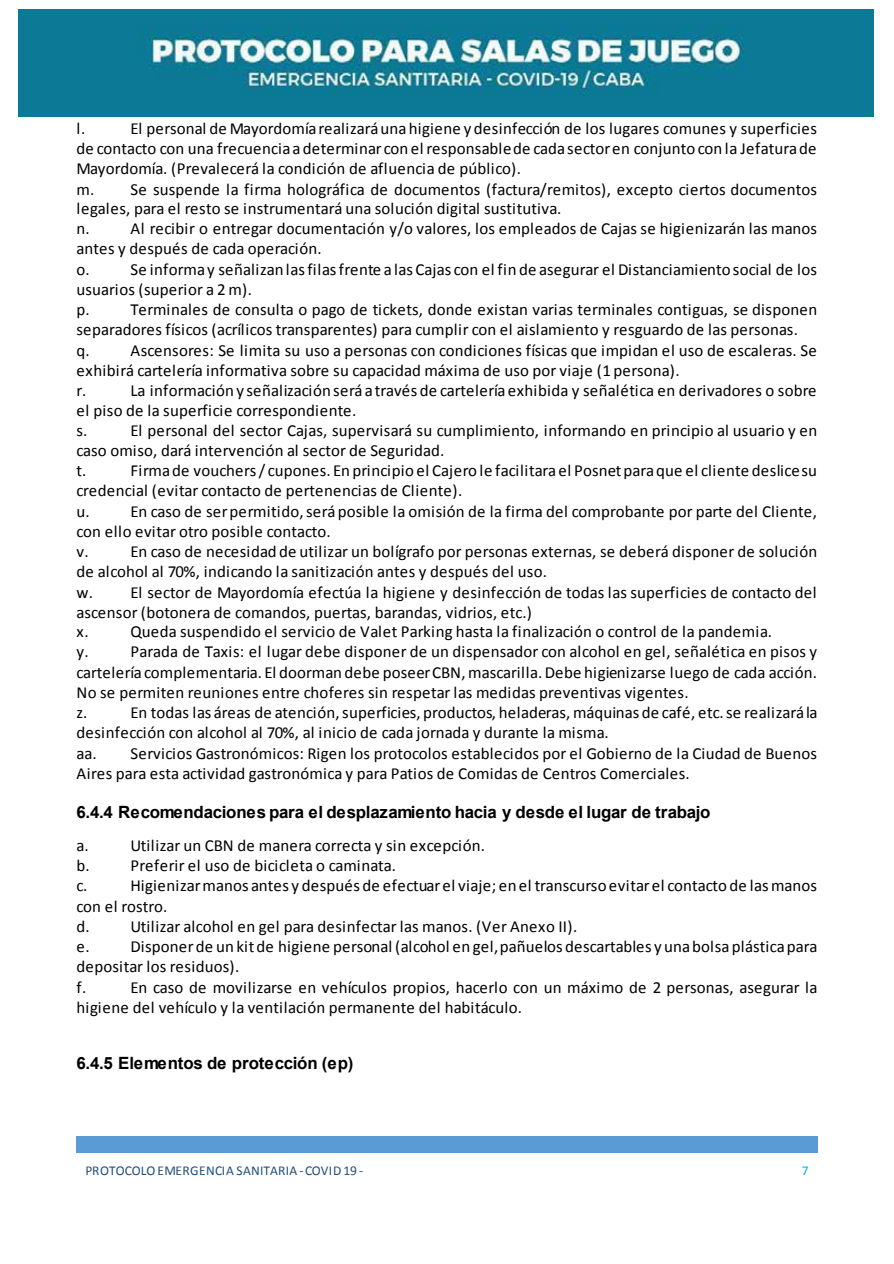
<style>
.page{position:relative;width:894px;height:1264px;background:#fff}
.page>*{position:absolute;margin:0;border:0;box-sizing:border-box;transform-origin:0 0}
.t1{font:16.8px/20.2px "Calibri";letter-spacing:.01em;color:#000}
.t2{font:700 16.8px "Arial";letter-spacing:-.01em;color:#000}
.t3{font:13.5px "Calibri";letter-spacing:.01em;color:#1f4e79}
.t4{font:13.5px "Calibri";color:#00b0f0}
</style>
<div class="page">
<div style="left:76px;top:1135px;width:524px;height:17px;background:#5b9bd5"></div>
<div style="left:600px;top:1135px;width:217px;height:17px;background:#5b9bd5"></div>
<img style="left:18px;top:10px;width:855px;height:107px">
<p class="t1" style="left:76px;top:118px;width:741px;text-indent:54px">El personal de Mayordomía realizará una higiene y desinfección de los lugares comunes y superficies de contacto con una frecuencia a determinar con el responsable de cada sector en conjunto con la Jefatura de Mayordomía. (Prevalecerá la condición de afluencia de público).<br>m. Se suspende la firma holográfica de documentos (factura/remitos), excepto ciertos documentos legales, para el resto se instrumentará una solución digital sustitutiva.<br>n.</p>
<p class="t1" style="left:76px;top:117px;width:10px">l.</p>
<p class="t1" style="left:76px;top:218px;width:742px;text-indent:54px">Al recibir o entregar documentación y/o valores, los empleados de Cajas se higienizarán las manos antes y después de cada operación.<br>o.</p>
<p class="t1" style="left:76px;top:258px;width:742px;text-indent:54px">Se informa y señalizan las filas frente a las Cajas con el fin de asegurar el Distanciamiento social de los usuarios (superior a 2 m).<br>p.</p>
<p class="t1" style="left:76px;top:299px;width:742px;text-indent:54px">Terminales de consulta o pago de tickets, donde existan varias terminales contiguas, se disponen separadores físicos (acrílicos transparentes) para cumplir con el aislamiento y resguardo de las personas.<br>q.</p>
<p class="t1" style="left:76px;top:339px;width:741px;text-indent:54px">Ascensores: Se limita su uso a personas con condiciones físicas que impidan el uso de escaleras. Se exhibirá cartelería informativa sobre su capacidad máxima de uso por viaje (1 persona).<br>r.</p>
<p class="t1" style="left:76px;top:380px;width:741px;line-height:19.6px;text-indent:54px">La información y señalización será a través de cartelería exhibida y señalética en derivadores o sobre el piso de la superficie correspondiente.<br>s.</p>
<p class="t1" style="left:76px;top:419px;width:742px;text-indent:54px">El personal del sector Cajas, supervisará su cumplimiento, informando en principio al usuario y en caso omiso, dará intervención al sector de Seguridad.<br>t.</p>
<p class="t1" style="left:76px;top:459px;width:741px;text-indent:54px">Firma de vouchers / cupones. En principio el Cajero le facilitara el Posnet para que el cliente deslice su credencial (evitar contacto de pertenencias de Cliente).<br>u.</p>
<p class="t1" style="left:76px;top:500px;width:741px;text-indent:54px">En caso de ser permitido, será posible la omisión de la firma del comprobante por parte del Cliente, con ello evitar otro posible contacto.<br>v.</p>
<p class="t1" style="left:77px;top:541px;width:742px;text-indent:54px">En caso de necesidad de utilizar un bolígrafo por personas externas, se deberá disponer de solución de alcohol al 70%, indicando la sanitización antes y después del uso.<br>w. El sector de Mayordomía efectúa la higiene y desinfección de todas las superficies de contacto del ascensor (botonera de comandos, puertas, barandas, vidrios, etc.)<br>x.</p>
<p class="t1" style="left:131px;top:620px;width:643px">Queda suspendido el servicio de Valet Parking hasta la finalización o control de la pandemia.</p>
<p class="t1" style="left:76px;top:640px;width:741px;text-indent:54px">Parada de Taxis: el lugar debe disponer de un dispensador con alcohol en gel, señalética en pisos y cartelería complementaria. El doorman debe poseer CBN, mascarilla. Debe higienizarse luego de cada acción.<br>No se permiten reuniones entre choferes sin respetar las medidas preventivas vigentes.<br>z.</p>
<p class="t1" style="left:76px;top:640px;width:14px">y.</p>
<p class="t1" style="left:76px;top:701px;width:742px;text-indent:54px">En todas las áreas de atención, superficies, productos, heladeras, máquinas de café, etc. se realizará la desinfección con alcohol al 70%, al inicio de cada jornada y durante la misma.<br>aa. Servicios Gastronómicos: Rigen los protocolos establecidos por el Gobierno de la Ciudad de Buenos Aires para esta actividad gastronómica y para Patios de Comidas de Centros Comerciales.</p>
<p class="t2" style="left:76px;top:800px;width:635px">6.4.4 Recomendaciones para el desplazamiento hacia y desde el lugar de trabajo</p>
<p class="t1" style="left:76px;top:834px;width:14px">a.</p>
<p class="t1" style="left:130px;top:834px;width:356px">Utilizar un CBN de manera correcta y sin excepción.</p>
<p class="t1" style="left:76px;top:854px;width:15px">b.</p>
<p class="t1" style="left:130px;top:854px;width:267px">Preferir el uso de bicicleta o caminata.</p>
<p class="t1" style="left:76px;top:874px;width:13px">c.</p>
<p class="t1" style="left:76px;top:874px;width:741px;text-indent:54px">Higienizar manos antes y después de efectuar el viaje; en el transcurso evitar el contacto de las manos con el rostro.<br>d.</p>
<p class="t1" style="left:130px;top:915px;width:448px">Utilizar alcohol en gel para desinfectar las manos. (Ver Anexo II).</p>
<p class="t1" style="left:76px;top:935px;width:742px;text-indent:54px">Disponer de un kit de higiene personal (alcohol en gel, pañuelos descartables y una bolsa plástica para depositar los residuos).<br>f.</p>
<p class="t1" style="left:76px;top:935px;width:15px">e.</p>
<p class="t1" style="left:76px;top:976px;width:742px;text-indent:54px">En caso de movilizarse en vehículos propios, hacerlo con un máximo de 2 personas, asegurar la higiene del vehículo y la ventilación permanente del habitáculo.</p>
<p class="t2" style="left:76px;top:1051px;width:278px">6.4.5 Elementos de protección (ep)</p>
<p class="t3" style="left:86px;top:1162px;width:279px">PROTOCOLO EMERGENCIA SANITARIA -COVID19 -</p>
<p class="t4" style="left:801px;top:1162px;width:8px">7</p>
</div>
